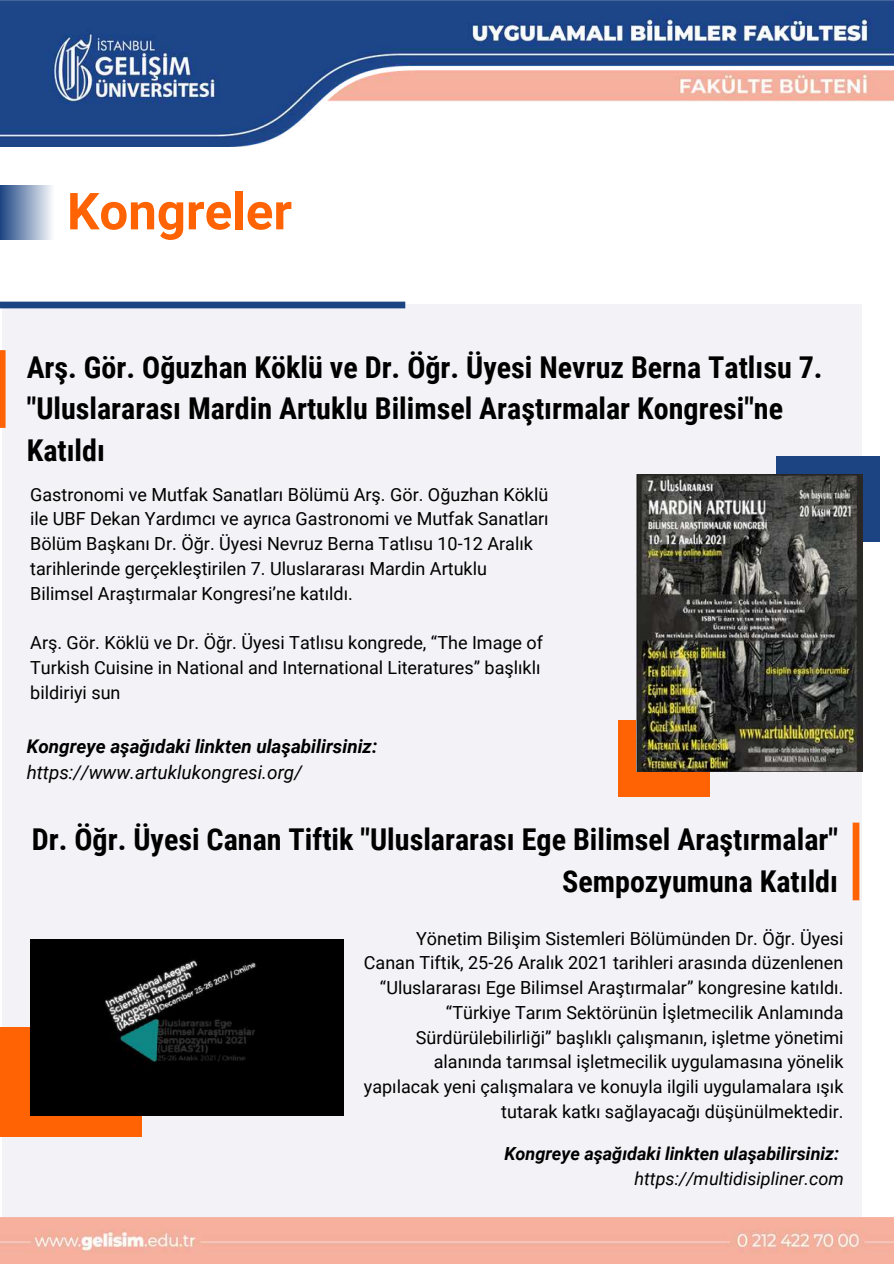
<style>
.page{position:relative;width:894px;height:1264px;background:#fff}
.page>*{position:absolute;margin:0;border:0;box-sizing:border-box;transform-origin:0 0}
.t1{font:700 51px "Roboto";color:#ff6303}
.t2{font:700 30px/41.7px "Roboto Condensed";color:#000}
.t3{font:italic 700 18.9px "Roboto";color:#000}
.t4{font:italic 18.9px "Roboto";color:#000}
.t5{font:18px/24.8px "Roboto";color:#000}
.t6{font:italic 700 18px "Roboto";color:#000}
.t7{font:italic 18px "Roboto";color:#000}
</style>
<div class="page">
<div style="left:2px;top:304px;width:860px;height:937px;background:#f2f2f7"></div>
<svg style="left:0;top:301px;width:405px;height:7px;background:#30548d"></svg>
<svg style="left:0;top:350px;width:6px;height:78px"></svg>
<div style="left:0;top:185px;width:54px;height:55px;background:linear-gradient(to right,#1d4583,#f7f8fb)"></div>
<img style="left:0;top:0;width:893px;height:146px">
<img style="left:0;top:1217px;width:893px;height:46px">
<div style="left:617px;top:720px;width:92px;height:76px;background:#ff6303"></div>
<div style="left:775px;top:455px;width:104px;height:86px;background:#1c4482"></div>
<img style="left:636px;top:474px;width:226px;height:297px">
<svg style="left:852px;top:822px;width:7px;height:78px"></svg>
<div style="left:0;top:1027px;width:141px;height:109px;background:#ff6303"></div>
<img style="left:30px;top:939px;width:313px;height:176px">
<h1 class="t1" style="left:67px;top:182px;width:226px">Kongreler</h1>
<h2 class="t2" style="left:27px;top:346px;width:797px">Arş. Gör. Oğuzhan Köklü ve Dr. Öğr. Üyesi Nevruz Berna Tatlısu 7. "Uluslararası Mardin Artuklu Bilimsel Araştırmalar Kongresi"ne<br>Katıldı</h2>
<p class="t5" style="left:30px;top:482px;width:520px">Gastronomi ve Mutfak Sanatları Bölümü Arş. Gör. Oğuzhan Köklü ile UBF Dekan Yardımcı ve ayrıca Gastronomi ve Mutfak Sanatları Bölüm Başkanı Dr. Öğr. Üyesi Nevruz Berna Tatlısu 10-12 Aralık tarihlerinde gerçekleştirilen 7. Uluslararası Mardin Artuklu Bilimsel Araştırmalar Kongresi’ne katıldı.</p>
<p class="t5" style="left:30px;top:631px;width:514px">Arş. Gör. Köklü ve Dr. Öğr. Üyesi Tatlısu kongrede, “The Image of<br>Turkish Cuisine in National and International Literatures” başlıklı bildiriyi sun</p>
<p class="t3" style="left:27px;top:735px;width:352px">Kongreye aşağıdaki linkten ulaşabilirsiniz:</p>
<p class="t4" style="left:27px;top:761px;width:277px">https://www.artuklukongresi.org/</p>
<h2 class="t2" style="left:32px;top:818px;width:807px;text-align:right">Dr. Öğr. Üyesi Canan Tiftik "Uluslararası Ege Bilimsel Araştırmalar"<br>Sempozyumuna Katıldı</h2>
<p class="t5" style="left:364px;top:926px;width:481px;text-align:right">Yönetim Bilişim Sistemleri Bölümünden Dr. Öğr. Üyesi Canan Tiftik, 25-26 Aralık 2021 tarihleri arasında düzenlenen “Uluslararası Ege Bilimsel Araştırmalar” kongresine katıldı. “Türkiye Tarım Sektörünün İşletmecilik Anlamında Sürdürülebilirliği” başlıklı çalışmanın, işletme yönetimi alanında tarımsal işletmecilik uygulamasına yönelik yapılacak yeni çalışmalara ve konuyla ilgili uygulamalara ışık tutarak katkı sağlayacağı düşünülmektedir.</p>
<p class="t6" style="left:504px;top:1143px;width:336px">Kongreye aşağıdaki linkten ulaşabilirsiniz:</p>
<p class="t7" style="left:634px;top:1168px;width:211px">https://multidisipliner.com</p>
</div>
